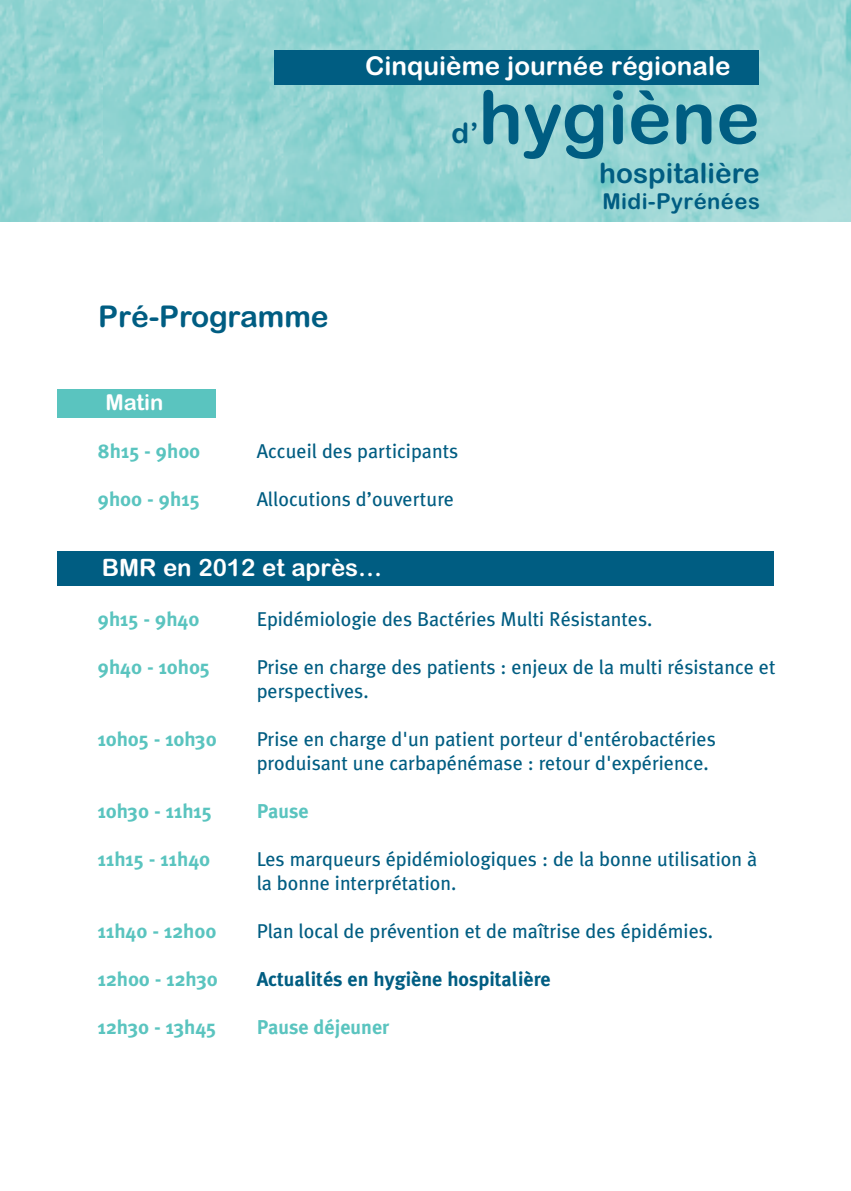
<style>
.page{position:relative;width:851px;height:1191px;background:#fff}
.page>*{position:absolute;margin:0;border:0;box-sizing:border-box;transform-origin:0 0}
.t1{font:73.6px "Arial Rounded MT Bold";color:#005d82}
.t2{font:30px "Arial Rounded MT Bold";color:#005d82}
.t3{font:28.4px "Arial Rounded MT Bold";color:#005d82}
.t4{font:28px "Arial Rounded MT Bold";color:#005d82}
.t5{font:26px "Arial Rounded MT Bold";color:#fff}
.t6{font:24px "Arial Rounded MT Bold";color:#fff}
.t7{font:22px "Arial Rounded MT Bold";letter-spacing:.02em;color:#005d82}
.t8{font:22px "Arial Rounded MT Bold";color:#fff}
.t9{font:20px/24px "Meta Plus";color:#005d82}
.t10{font:700 20px "Meta Plus";color:#5ac4bf}
.t11{font:700 20px "Meta Plus";color:#005d82}
</style>
<div class="page">
<img style="left:102px;top:0;width:748px;height:221px">
<div style="left:57px;top:551px;width:716px;height:34px;background:#005d82"></div>
<div style="left:275px;top:51px;width:483px;height:34px;background:#005d82"></div>
<div style="left:57px;top:389px;width:158px;height:29px;background:#5ac4bf"></div>
<img style="left:0;top:0;width:102px;height:221px">
<h3 class="t5" style="left:365px;top:51px;width:367px">Cinquième journée régionale</h3>
<h2 class="t2" style="left:98px;top:299px;width:232px">Pré-Programme</h2>
<p class="t8" style="left:105px;top:390px;width:59px">Matin</p>
<h1 class="t1" style="left:478px;top:75px;width:283px">hygiène</h1>
<h3 class="t4" style="left:599px;top:157px;width:162px">hospitalière</h3>
<p class="t7" style="left:602px;top:189px;width:159px">Midi-Pyrénées</p>
<h3 class="t3" style="left:451px;top:117px;width:28px">d’</h3>
<p class="t10" style="left:98px;top:439px;width:104px">8h15 - 9h00</p>
<p class="t9" style="left:257px;top:439px;width:203px">Accueil des participants</p>
<p class="t10" style="left:98px;top:487px;width:103px">9h00 - 9h15</p>
<p class="t9" style="left:257px;top:487px;width:199px">Allocutions d’ouverture</p>
<p class="t6" style="left:102px;top:554px;width:282px">BMR en 2012 et après…</p>
<p class="t10" style="left:98px;top:607px;width:103px">9h15 - 9h40</p>
<p class="t9" style="left:257px;top:607px;width:397px">Epidémiologie des Bactéries Multi Résistantes.</p>
<p class="t10" style="left:98px;top:655px;width:113px">9h40 - 10h05</p>
<p class="t9" style="left:257px;top:655px;width:520px">Prise en charge des patients : enjeux de la multi résistance et perspectives.</p>
<p class="t10" style="left:98px;top:727px;width:120px">10h05 - 10h30</p>
<p class="t9" style="left:257px;top:727px;width:460px">Prise en charge d'un patient porteur d'entérobactéries produisant une carbapénémase : retour d'expérience.</p>
<p class="t10" style="left:98px;top:799px;width:115px">10h30 - 11h15</p>
<p class="t10" style="left:257px;top:799px;width:53px">Pause</p>
<p class="t10" style="left:98px;top:847px;width:114px">11h15 - 11h40</p>
<p class="t9" style="left:257px;top:847px;width:502px">Les marqueurs épidémiologiques : de la bonne utilisation à la bonne interprétation.</p>
<p class="t10" style="left:98px;top:919px;width:120px">11h40 - 12h00</p>
<p class="t9" style="left:257px;top:919px;width:458px">Plan local de prévention et de maîtrise des épidémies.</p>
<p class="t10" style="left:98px;top:967px;width:121px">12h00 - 12h30</p>
<p class="t11" style="left:257px;top:967px;width:295px">Actualités en hygiène hospitalière</p>
<p class="t10" style="left:98px;top:1015px;width:120px">12h30 - 13h45</p>
<p class="t10" style="left:257px;top:1015px;width:134px">Pause déjeuner</p>
</div>
